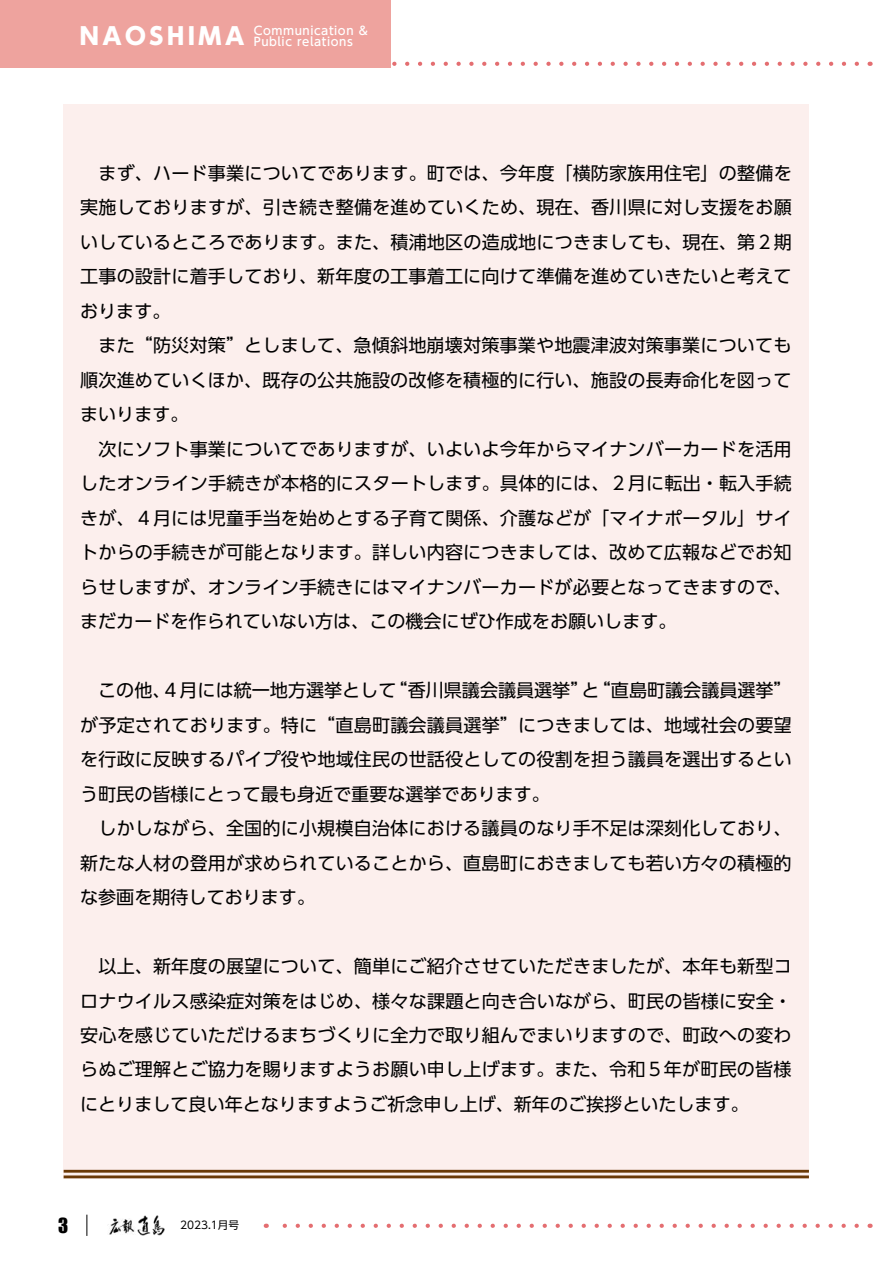
<style>
.page{position:relative;width:893px;height:1263px;background:#fff}
.page>*{position:absolute;margin:0;border:0;box-sizing:border-box;transform-origin:0 0}
.t1{font:800 23.4px "UD Shin Go Pro";letter-spacing:.15em;color:#fff}
.t2{font:19.2px "Impact";color:#000}
.t3{font:18px/34.5px "UD Shin Go Pro";letter-spacing:.01em;color:#000}
.t4{font:500 11.7px "UD Shin Go Pro";letter-spacing:.05em;color:#fff}
.t5{font:10.65px "UD Shin Go Pro";color:#000}
</style>
<div class="page">
<div style="left:64px;top:104px;width:745px;height:1074px;background:#fcefed"></div>
<svg style="left:87px;top:1215px;width:1px;height:21px"></svg>
<svg style="left:392px;top:62px;width:465px;height:4px"></svg>
<div style="left:0;top:0;width:391px;height:68px;background:#eea39e"></div>
<svg style="left:266px;top:1224px;width:591px;height:4px"></svg>
<img style="left:108px;top:1219px;width:27px;height:16px">
<img style="left:138px;top:1215px;width:27px;height:20px">
<hr style="left:64px;top:1175px;width:745px;height:3px;background:#6a3906">
<hr style="left:64px;top:1170px;width:745px;height:3px;background:#6a3906">
<p class="t4" style="left:254px;top:21px;width:115px">Communication &amp;</p>
<p class="t1" style="left:80px;top:17px;width:166px">NAOSHIMA</p>
<p class="t4" style="left:254px;top:32px;width:101px">Public relations</p>
<p class="t3" style="left:80px;top:155px;width:713px">　まず、ハード事業についてであります。町では、今年度「横防家族用住宅」の整備を実施しておりますが、引き続き整備を進めていくため、現在、香川県に対し支援をお願いしているところであります。また、積浦地区の造成地につきましても、現在、第２期工事の設計に着手しており、新年度の工事着工に向けて準備を進めていきたいと考えております。<br>　また“防災対策”としまして、急傾斜地崩壊対策事業や地震津波対策事業についても順次進めていくほか、既存の公共施設の改修を積極的に行い、施設の長寿命化を図ってまいります。<br>　次にソフト事業についてでありますが、いよいよ今年からマイナンバーカードを活用したオンライン手続きが本格的にスタートします。具体的には、２月に転出・転入手続きが、４月には児童手当を始めとする子育て関係、介護などが「マイナポータル」サイトからの手続きが可能となります。詳しい内容につきましては、改めて広報などでお知らせしますが、オンライン手続きにはマイナンバーカードが必要となってきますので、まだカードを作られていない方は、この機会にぜひ作成をお願いします。</p>
<p class="t3" style="left:390px;top:672px;width:404px">“香川県議会議員選挙” “直島町議会議員選挙“</p>
<p class="t3" style="left:80px;top:672px;width:713px">　この他４、月には統一地方選挙として<br>が予定されております。特に“直島町議会議員選挙”につきましては、地域社会の要望を行政に反映するパイプ役や地域住民の世話役としての役割を担う議員を選出するという町民の皆様にとって最も身近で重要な選挙であります。<br>　しかしながら、全国的に小規模自治体における議員のなり手不足は深刻化しており、新たな人材の登用が求められていることから、直島町におきましても若い方々の積極的な参画を期待しております。</p>
<p class="t3" style="left:582px;top:672px;width:20px">と</p>
<p class="t3" style="left:80px;top:948px;width:713px;text-align:justify">　以上、新年度の展望について、簡単にご紹介させていただきましたが、本年も新型コロナウイルス感染症対策をはじめ、様々な課題と向き合いながら、町民の皆様に安全・安心を感じていただけるまちづくりに全力で取り組んでまいりますので、町政への変わらぬご理解とご協力を賜りますようお願い申し上げます。また、令和５年が町民の皆様にとりまして良い年となりますようご祈念申し上げ、新年のご挨拶といたします。</p>
<p class="t2" style="left:58px;top:1210px;width:12px">3</p>
<p class="t5" style="left:180px;top:1217px;width:61px">2023.1月号</p>
</div>
